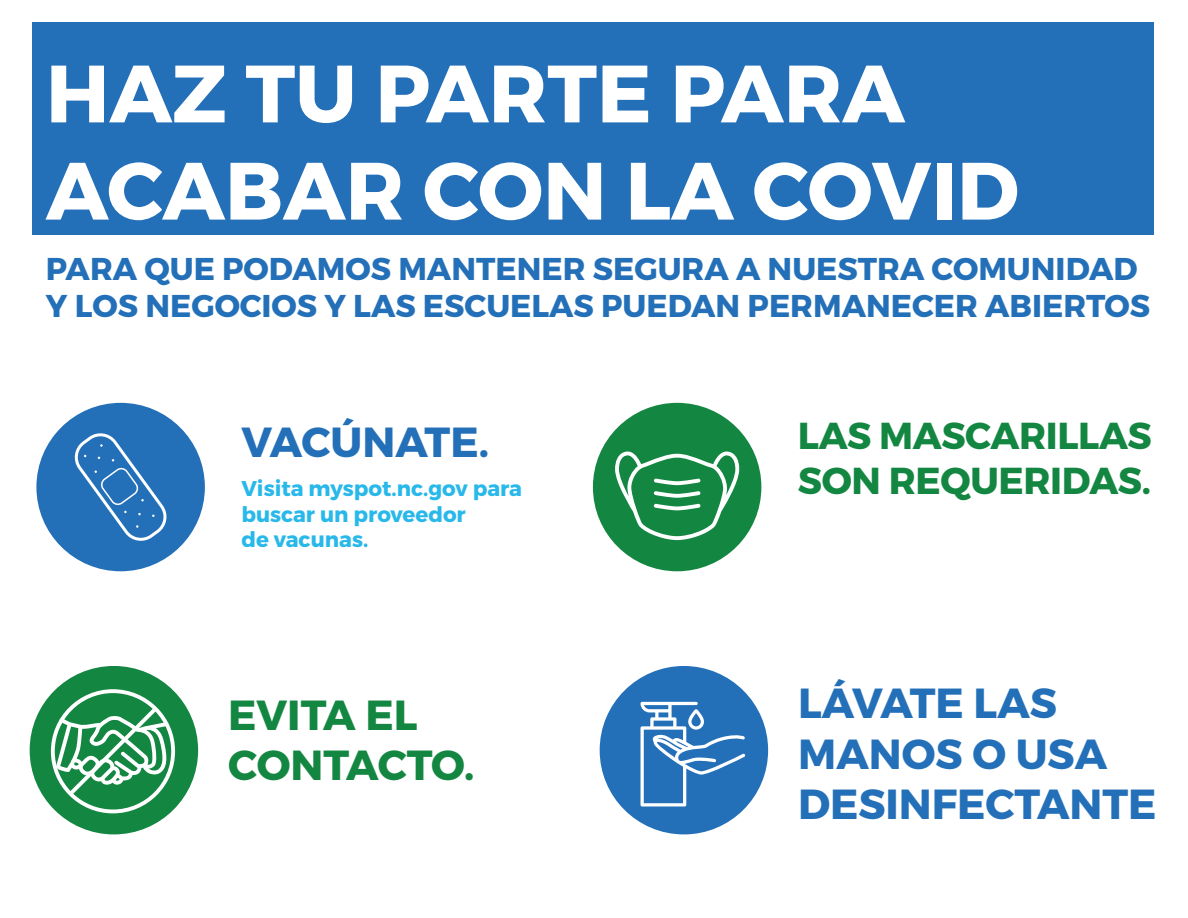
<style>
.page{position:relative;width:1188px;height:918px;background:#fff}
.page>*{position:absolute;margin:0;border:0;box-sizing:border-box;transform-origin:0 0}
.t1{font:700 81px/97.2px "Montserrat";color:#fff}
.t2{font:700 42px/50.4px "Montserrat";color:#2370b9}
.t3{font:700 42px/50.4px "Montserrat";color:#138641}
.t4{font:700 37.5px/45px "Montserrat";letter-spacing:-.01em;color:#138641}
.t5{font:700 31.5px/37.8px "Montserrat";color:#2370b9}
.t6{font:700 21.3px/25.7px "Montserrat";color:#28b8ea}
</style>
<div class="page">
<div style="left:593px;top:403px;width:168px;height:168px;background:#138641;border-radius:50%"></div>
<svg style="left:615px;top:451px;width:124px;height:89px"></svg>
<div style="left:600px;top:666px;width:168px;height:168px;background:#2370b9;border-radius:50%"></div>
<svg style="left:641px;top:702px;width:104px;height:105px"></svg>
<div style="left:30px;top:666px;width:168px;height:168px;background:#138641;border-radius:50%"></div>
<svg style="left:51px;top:689px;width:124px;height:124px"></svg>
<div style="left:32px;top:23px;width:1121px;height:226px;background:#2370b9"></div>
<div style="left:32px;top:235px;width:1121px;height:97px;background:#fff"></div>
<div style="left:36px;top:403px;width:169px;height:168px;background:#2370b9;border-radius:50%"></div>
<svg style="left:74px;top:433px;width:93px;height:108px"></svg>
<h1 class="t1" style="left:46px;top:46px;width:975px">HAZ TU PARTE PARA<br>ACABAR CON LA COVID</h1>
<p class="t5" style="left:46px;top:250px;width:1106px">PARA QUE PODAMOS MANTENER SEGURA A NUESTRA COMUNIDAD<br>Y LOS NEGOCIOS Y LAS ESCUELAS PUEDAN PERMANECER ABIERTOS</p>
<h2 class="t2" style="left:241px;top:417px;width:249px">VACÚNATE.</h2>
<p class="t6" style="left:241px;top:476px;width:282px">Visita myspot.nc.gov para buscar un proveedor<br>de vacunas.</p>
<h2 class="t3" style="left:228px;top:690px;width:248px">EVITA EL<br>CONTACTO.</h2>
<p class="t4" style="left:798px;top:414px;width:356px">LAS MASCARILLAS<br>SON REQUERIDAS.</p>
<h2 class="t2" style="left:798px;top:679px;width:360px">LÁVATE LAS<br>MANOS O USA<br>DESINFECTANTE</h2>
</div>
